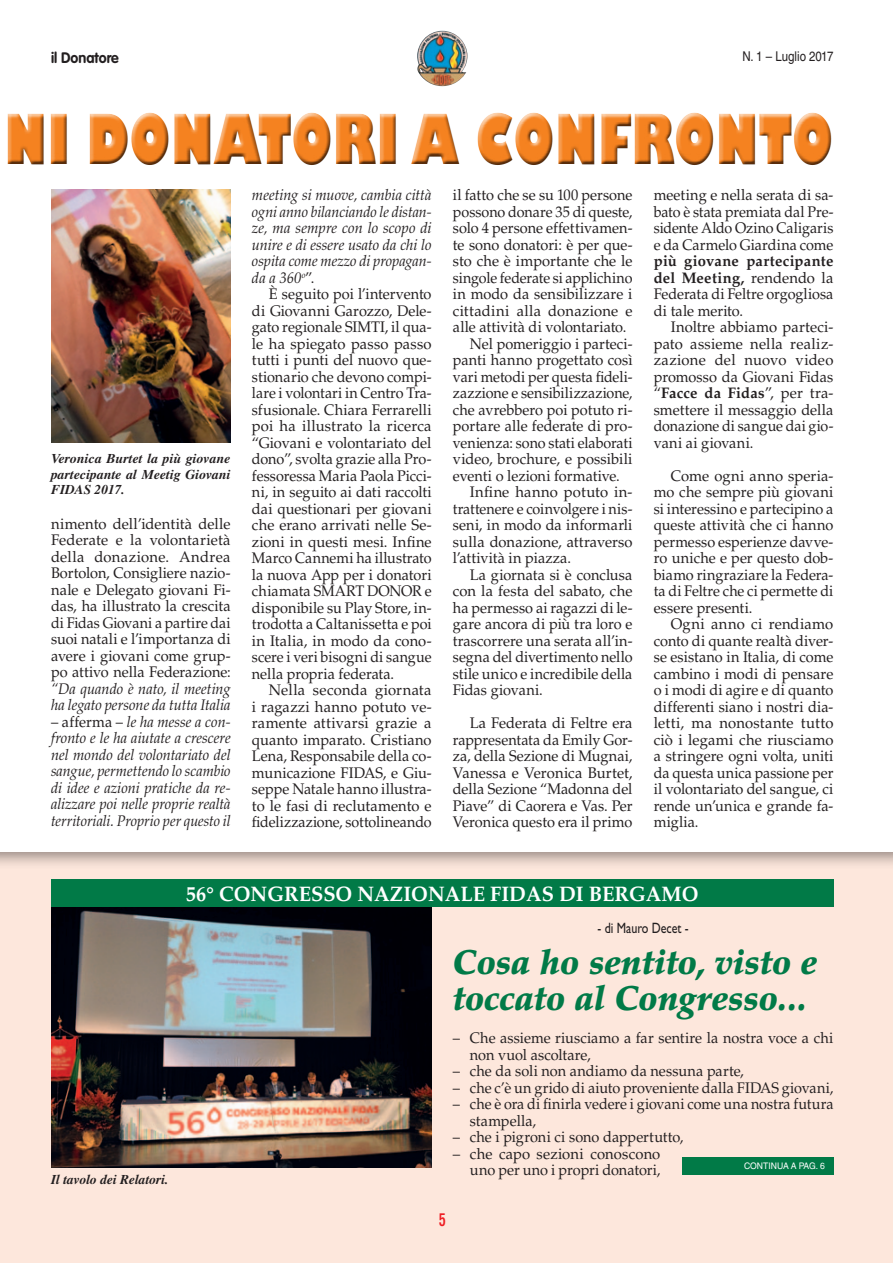
<style>
.page{position:relative;width:893px;height:1263px;background:#fde7dc}
.page>*{position:absolute;margin:0;border:0;box-sizing:border-box;transform-origin:0 0}
.t1{font:800 67.2px "Gill Sans";color:#f58220;scale:.73 1}
.t2{font:italic 900 34.5px/36px "Palatino LT Std";color:#017a47;scale:.96 1}
.t3{font:700 21px "Palatino LT Std";color:#fff;scale:.96 1}
.t4{font:700 condensed 18px "DIN Neuzeit Grotesk Std";color:#ee1d23;scale:.96 1}
.t5{font:15.3px/16.5px "Palatino LT Std";color:#231f20;text-align:justify}
.t6{font:15.3px/16.5px "Palatino LT Std";color:#231f20;text-align:justify;scale:.95 1}
.t7{font:italic 15.3px/16.5px "Palatino LT Std";color:#231f20;text-align:justify;scale:.95 1}
.t8{font:15.3px/16.5px "Palatino LT Std";color:#231f20;scale:.94 1}
.t9{font:15.3px/16.5px "Palatino LT Std";color:#231f20;text-align:justify;scale:.96 1}
.t10{font:15.3px "Palatino LT Std";color:#231f20;scale:.93 1}
.t11{font:15.3px "Palatino LT Std";letter-spacing:.02em;color:#231f20}
.t12{font:15px "Gill Sans Std";color:#231f20;scale:.8 1}
.t13{font:700 15px "VAG Rounded Std";color:#231f20;scale:.95 1}
.t14{font:italic 700 13.5px/15.6px "Times LT Std";color:#231f20;text-align:justify}
.t15{font:13.5px "Helvetica LT Std";color:#231f20;scale:.85 1}
.t16{font:9px "Helvetica LT Std";color:#fff;scale:.96 1}
.s1{font-style:normal}
.s2{font-weight:700}
</style>
<div class="page">
<div style="left:0;top:0;width:893px;height:869px;background:#231f20;opacity:.5"></div>
<div style="left:0;top:0;width:893px;height:851px;background:#fff"></div>
<img style="left:51px;top:907px;width:381px;height:260px">
<img style="left:51px;top:189px;width:179px;height:253px">
<div style="left:0;top:111px;width:835px;height:58px;background:#231f20;opacity:.75"></div>
<div style="left:51px;top:879px;width:782px;height:28px;background:#017a47"></div>
<div style="left:682px;top:1158px;width:151px;height:17px;background:#017a47"></div>
<img style="left:417px;top:31px;width:50px;height:55px">
<p class="t13" style="left:51px;top:48px;width:73px">il Donatore</p>
<p class="t15" style="left:742px;top:48px;width:109px">N. 1 – LUGLIO 2017</p>
<h1 class="t1" style="left:4px;top:97px;width:1137px">NI DONATORI A CONFRONTO</h1>
<p class="t14" style="left:51px;top:451px;width:181px">Veronica Burtet la più giovane partecipante al Meetig Giovani FIDAS 2017.</p>
<p class="t5" style="left:51px;top:516px;width:181px">nimento dell’identità delle Federate e la volontarietà della donazione. Andrea Bortolon, Consigliere nazio&shy;nale e Delegato giovani Fi&shy;das, ha illustrato la crescita di Fidas Giovani a partire dai suoi natali e l’importanza di avere i giovani come grup&shy;po attivo nella Federazione:</p>
<p class="t7" style="left:51px;top:681px;width:191px">“Da quando è nato, il meeting ha legato persone da tutta Italia</p>
<p class="t7" style="left:51px;top:714px;width:191px"><span class="s1">– afferma –</span> le ha messe a con&shy;fronto e le ha aiutate a crescere nel mondo del volontariato del sangue, permettendo lo scambio di idee e azioni pratiche da re&shy;alizzare poi nelle proprie realtà territoriali. Proprio per questo il</p>
<p class="t7" style="left:252px;top:187px;width:191px">meeting si muove, cambia città ogni anno bilanciando le distan&shy;ze, ma sempre con lo scopo di unire e di essere usato da chi lo ospita come mezzo di propagan&shy;da a 360<sup>o</sup><span class="s1">”.</span></p>
<p class="t6" style="left:252px;top:286px;width:191px;text-indent:17px">È seguito poi l’intervento di Giovanni Garozzo, Dele&shy;gato regionale SIMTI, il qua&shy;le ha spiegato passo passo tutti i punti del nuovo que&shy;stionario che devono compi&shy;lare i volontari in Centro Tra&shy;sfusionale. Chiara Ferrarelli poi ha illustrato la ricerca “Giovani e volontariato del dono”, svolta grazie alla Pro&shy;fessoressa Maria Paola Picci&shy;ni, in seguito ai dati raccolti dai questionari per giovani che erano arrivati nelle Se&shy;zioni in questi mesi. Infine Marco Cannemi ha illustrato la nuova App per i donatori chiamata SMART DONOR e disponibile su Play Store, in&shy;trodotta a Caltanissetta e poi in Italia, in modo da cono&shy;scere i veri bisogni di sangue nella propria federata.</p>
<p class="t5" style="left:252px;top:682px;width:181px;text-indent:17px">Nella seconda giornata i ragazzi hanno potuto ve&shy;ramente attivarsi grazie a quanto imparato. Cristiano Lena, Responsabile della co&shy;municazione FIDAS, e Giu&shy;seppe Natale hanno illustra&shy;to le fasi di reclutamento e fidelizzazione, sottolineando</p>
<p class="t6" style="left:453px;top:187px;width:191px">il fatto che se su 100 persone</p>
<p class="t8" style="left:453px;top:204px;width:193px">possono donare 35 di queste,</p>
<p class="t6" style="left:453px;top:220px;width:191px">solo 4 persone effettivamen-</p>
<p class="t6" style="left:453px;top:237px;width:191px">te sono donatori: è per que-</p>
<p class="t9" style="left:453px;top:253px;width:189px">sto che è importante che le</p>
<p class="t10" style="left:453px;top:269px;width:195px">singole federate si applichino</p>
<p class="t6" style="left:453px;top:286px;width:191px">in modo da sensibilizzare i</p>
<p class="t11" style="left:453px;top:302px;width:181px">cittadini alla donazione e</p>
<p class="t6" style="left:453px;top:319px;width:184px">alle attività di volontariato.</p>
<p class="t6" style="left:470px;top:336px;width:173px">Nel pomeriggio i parteci-</p>
<p class="t6" style="left:453px;top:352px;width:191px">panti hanno progettato così</p>
<p class="t8" style="left:453px;top:369px;width:193px">vari metodi per questa fideli-</p>
<p class="t8" style="left:453px;top:385px;width:193px">zazzione e sensibilizzazione,</p>
<p class="t6" style="left:453px;top:402px;width:191px">che avrebbero poi potuto ri-</p>
<p class="t6" style="left:453px;top:418px;width:191px">portare alle federate di pro-</p>
<p class="t8" style="left:453px;top:435px;width:193px">venienza: sono stati elaborati</p>
<p class="t9" style="left:453px;top:451px;width:189px">video, brochure, e possibili</p>
<p class="t6" style="left:453px;top:468px;width:177px">eventi o lezioni formative.</p>
<p class="t5" style="left:470px;top:484px;width:164px">Infine hanno potuto in-</p>
<p class="t8" style="left:453px;top:501px;width:193px">trattenere e coinvolgere i nis-</p>
<p class="t6" style="left:453px;top:517px;width:191px">seni, in modo da informarli</p>
<p class="t5" style="left:453px;top:534px;width:181px">sulla donazione, attraverso</p>
<p class="t6" style="left:453px;top:550px;width:126px">l’attività in piazza.</p>
<p class="t6" style="left:470px;top:567px;width:173px">La giornata si è conclusa</p>
<p class="t5" style="left:453px;top:583px;width:181px">con la festa del sabato, che</p>
<p class="t6" style="left:453px;top:600px;width:191px">ha permesso ai ragazzi di le-</p>
<p class="t6" style="left:453px;top:616px;width:191px">gare ancora di più tra loro e</p>
<p class="t6" style="left:453px;top:633px;width:191px">trascorrere una serata all’in-</p>
<p class="t8" style="left:453px;top:649px;width:193px">segna del divertimento nello</p>
<p class="t8" style="left:453px;top:666px;width:193px">stile unico e incredibile della</p>
<p class="t6" style="left:453px;top:682px;width:96px">Fidas giovani.</p>
<p class="t9" style="left:453px;top:715px;width:189px;text-indent:17px">La Federata di Feltre era rappresentata da Emily Gor&shy;za, della Sezione di Mugnai, Vanessa e Veronica Burtet, della Sezione “Madonna del Piave” di Caorera e Vas. Per Veronica questo era il primo</p>
<p class="t6" style="left:654px;top:187px;width:191px">meeting e nella serata di sa&shy;bato è stata premiata dal Pre&shy;sidente Aldo Ozino Caligaris e da Carmelo Giardina come</p>
<p class="t5" style="left:654px;top:253px;width:181px"><span class="s2">più giovane partecipante del Meeting,</span> rendendo la Federata di Feltre orgogliosa di tale merito.</p>
<p class="t5" style="left:654px;top:319px;width:181px;text-indent:17px">Inoltre abbiamo parteci&shy;pato assieme nella realiz&shy;zazione del nuovo video promosso da Giovani Fidas “<span class="s2">Facce da Fidas</span>”, per tra&shy;smettere il messaggio della donazione di sangue dai gio&shy;vani ai giovani.</p>
<p class="t5" style="left:654px;top:468px;width:181px;text-indent:17px">Come ogni anno speria&shy;mo che sempre più giovani si interessino e partecipino a queste attività che ci hanno permesso esperienze davve&shy;ro uniche e per questo dob&shy;biamo ringraziare la Federa&shy;ta di Feltre che ci permette di essere presenti.</p>
<p class="t5" style="left:654px;top:616px;width:181px;text-indent:17px">Ogni anno ci rendiamo conto di quante realtà diver&shy;se esistano in Italia, di come cambino i modi di pensare o i modi di agire e di quanto differenti siano i nostri dia&shy;letti, ma nonostante tutto ciò i legami che riusciamo a stringere ogni volta, uniti da questa unica passione per il volontariato del sangue, ci rende un’unica e grande fa&shy;miglia.</p>
<p class="t14" style="left:51px;top:1171px;width:119px">Il tavolo dei Relatori.</p>
<h3 class="t3" style="left:186px;top:881px;width:535px">56° Congresso Nazionale FIDAS di Bergamo</h3>
<p class="t12" style="left:598px;top:919px;width:115px">- di Mauro Decet -</p>
<h2 class="t2" style="left:453px;top:945px;width:381px">Cosa ho sentito, visto e toccato al Congresso...</h2>
<p class="t6" style="left:470px;top:1030px;width:384px;text-indent:-17px">– Che assieme riusciamo a far sentire la nostra voce a chi non vuol ascoltare,</p>
<p class="t6" style="left:453px;top:1063px;width:308px">– che da soli non andiamo da nessuna parte,</p>
<p class="t6" style="left:453px;top:1080px;width:402px">– che c’è un grido di aiuto proveniente dalla FIDAS giovani,</p>
<p class="t8" style="left:470px;top:1096px;width:388px;text-indent:-17px">– che è ora di finirla vedere i giovani come una nostra futura stampella,</p>
<p class="t6" style="left:453px;top:1129px;width:244px">– che i pigroni ci sono dappertutto,</p>
<p class="t5" style="left:453px;top:1146px;width:209px;text-align:right">– che capo sezioni conoscono uno per uno i propri donatori,</p>
<p class="t16" style="left:744px;top:1160px;width:20px">CONTINUA</p>
<p class="t16" style="left:791px;top:1160px;width:15px">A PAG</p>
<p class="t16" style="left:816px;top:1160px;width:11px">. 6</p>
<p class="t4" style="left:439px;top:1209px;width:9px">5</p>
</div>
